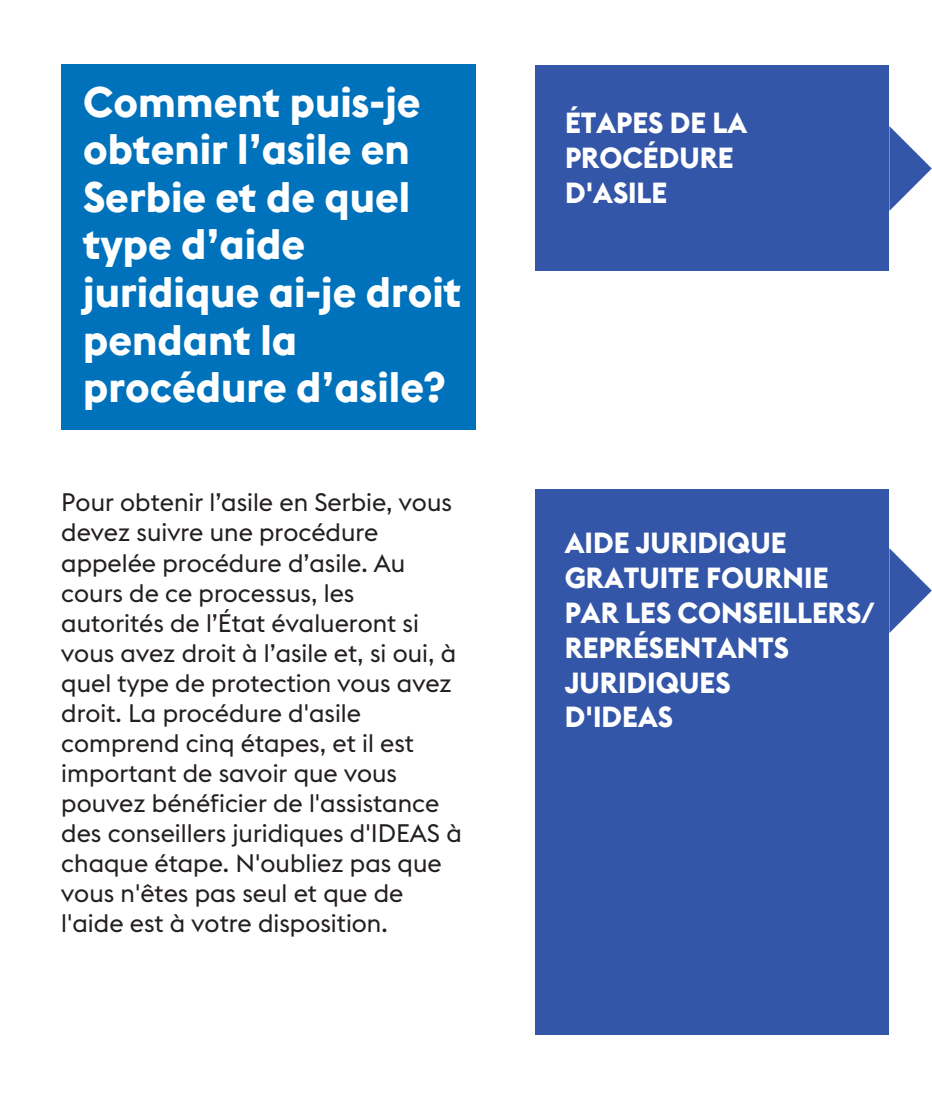
<style>
.page{position:relative;width:932px;height:1095px;background:#fff}
.page>*{position:absolute;margin:0;border:0;box-sizing:border-box;transform-origin:0 0}
.t1{font:700 42.5px/47.5px "Euclid Flex";color:#fff}
.t2{font:700 29px/34.8px "Euclid Flex";color:#fff}
.t3{font:25px/30px "Euclid Flex";color:#241f1f}
</style>
<div class="page">
<div style="left:535px;top:65px;width:353px;height:206px;background:#3456a8"></div>
<div style="left:535px;top:489px;width:353px;height:545px;background:#3456a8"></div>
<div style="left:61px;top:65px;width:414px;height:365px;background:#0072bc"></div>
<svg style="left:888px;top:548px;width:43px;height:85px"></svg>
<svg style="left:888px;top:126px;width:43px;height:85px"></svg>
<h1 class="t1" style="left:83px;top:78px;width:379px">Comment puis-je obtenir l’asile en<br>Serbie et de quel type d’aide juridique ai-je droit pendant la procédure d’asile?</h1>
<p class="t3" style="left:61px;top:488px;width:402px">Pour obtenir l’asile en Serbie, vous devez suivre une procédure appelée procédure d’asile. Au cours de ce processus, les autorités de l’État évalueront si vous avez droit à l’asile et, si oui, à quel type de protection vous avez droit. La procédure d'asile comprend cinq étapes, et il est important de savoir que vous pouvez bénéficier de l'assistance des conseillers juridiques d'IDEAS à chaque étape. N'oubliez pas que vous n'êtes pas seul et que de l'aide est à votre disposition.</p>
<p class="t2" style="left:565px;top:105px;width:184px">ÉTAPES DE LA<br>PROCÉDURE<br>D'ASILE</p>
<p class="t2" style="left:564px;top:525px;width:311px">AIDE JURIDIQUE<br>GRATUITE FOURNIE<br>PAR LES CONSEILLERS/<br>REPRÉSENTANTS<br>JURIDIQUES<br>D'IDEAS</p>
</div>
